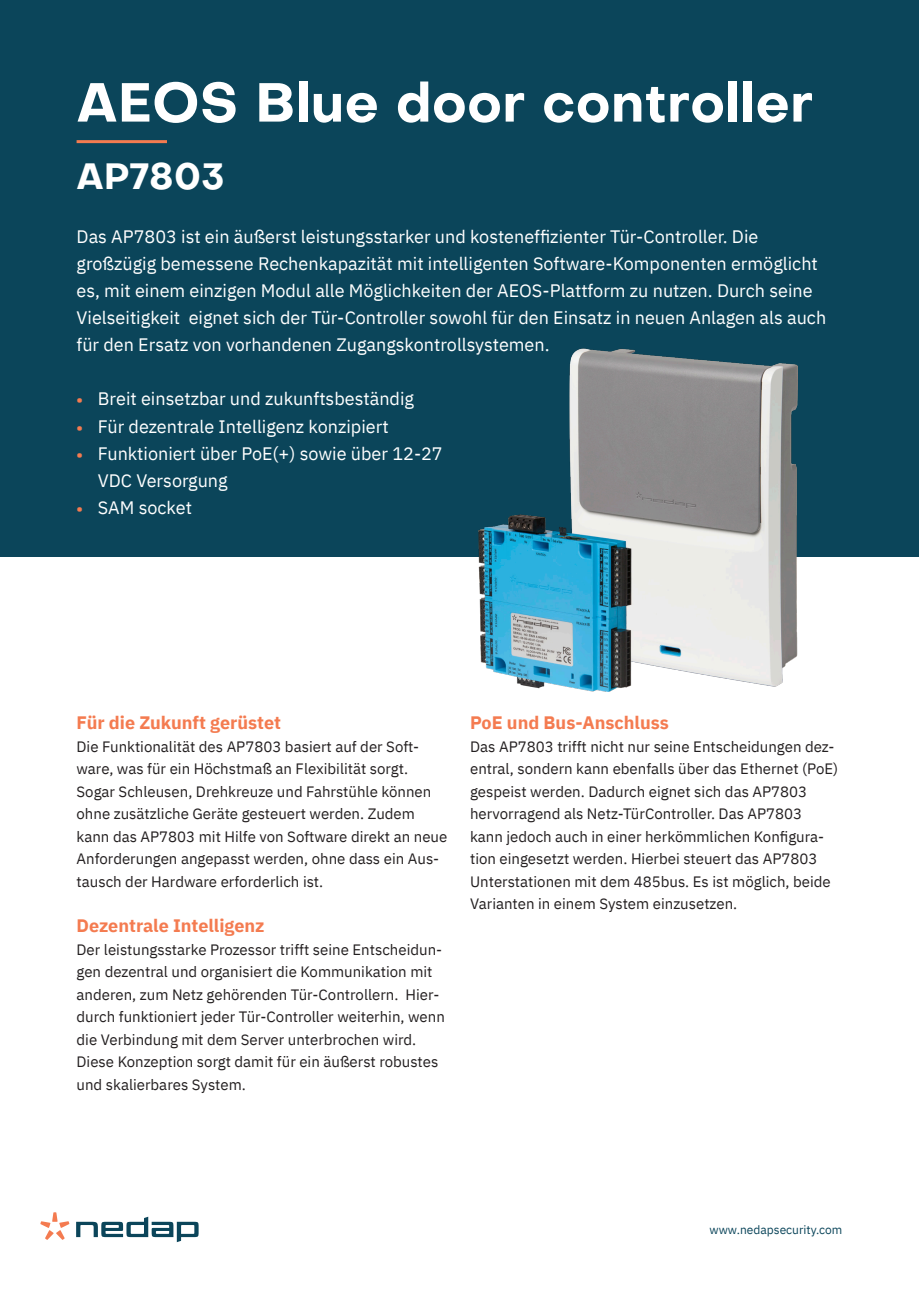
<style>
.page{position:relative;width:919px;height:1289px;background:#fff}
.page>*{position:absolute;margin:0;border:0;box-sizing:border-box;transform-origin:0 0}
.Title_Large{font:700 54px "Objectivity";color:#fff}
.Subtitle_Large{font:700 36px "Objectivity";color:#fff}
.Intro{font:18px/27px "IBM Plex Sans";color:#fff}
.Subheader{font:700 18px "IBM Plex Sans";color:#f47b50}
.Body{font:15px/22.5px "IBM Plex Sans";color:#231f20}
.Body-white{font:15px/22.5px "IBM Plex Sans";color:#231f20}
.t1{font:12px "IBM Plex Sans";color:#0b455a}
.s1{font-weight:700;font-size:15px;color:#f47b50}
</style>
<div class="page">
<div style="left:0;top:0;width:918px;height:557px;background:#0b455a"></div>
<img style="left:478px;top:349px;width:319px;height:342px">
<hr style="left:77px;top:140px;width:90px;height:3px;background:#f47b50">
<svg style="left:76px;top:1216px;width:122px;height:26px"></svg>
<svg style="left:40px;top:1212px;width:29px;height:27px"></svg>
<p class="Title_Large" style="left:77px;top:64px;width:738px">AEOS Blue door controller</p>
<p class="Subtitle_Large" style="left:77px;top:150px;width:150px">AP7803</p>
<p class="Intro" style="left:77px;top:222px;width:751px">Das AP7803 ist ein äußerst leistungsstarker und kosteneffizienter Tür-Controller. Die großzügig bemessene Rechenkapazität mit intelligenten Software-Komponenten ermöglicht es, mit einem einzigen Modul alle Möglichkeiten der AEOS-Plattform zu nutzen. Durch seine Vielseitigkeit eignet sich der Tür-Controller sowohl für den Einsatz in neuen Anlagen als auch für den Ersatz von vorhandenen Zugangskontrollsystemen.</p>
<p class="Intro" style="left:77px;top:384px;width:339px"><span class="s1">•</span> Breit einsetzbar und zukunftsbeständig</p>
<p class="Intro" style="left:77px;top:411px;width:313px"><span class="s1">•</span> Für dezentrale Intelligenz konzipiert</p>
<p class="Intro" style="left:98px;top:438px;width:346px;text-indent:-21px"><span class="s1">•</span> Funktioniert über PoE(+) sowie über 12-27<br>VDC Versorgung</p>
<p class="Intro" style="left:77px;top:492px;width:117px"><span class="s1">•</span> SAM socket</p>
<p class="Subheader" style="left:77px;top:708px;width:206px">Für die Zukunft gerüstet</p>
<p class="Body-white" style="left:77px;top:734px;width:372px">Die Funktionalität des AP7803 basiert auf der Soft&shy;ware, was für ein Höchstmaß an Flexibilität sorgt.<br>Sogar Schleusen, Drehkreuze und Fahrstühle können ohne zusätzliche Geräte gesteuert werden. Zudem kann das AP7803 mit Hilfe von Software direkt an neue Anforderungen angepasst werden, ohne dass ein Aus&shy;tausch der Hardware erforderlich ist.</p>
<p class="Subheader" style="left:77px;top:911px;width:189px">Dezentrale Intelligenz</p>
<p class="Body" style="left:77px;top:936px;width:370px">Der leistungsstarke Prozessor trifft seine Entscheidun&shy;gen dezentral und organisiert die Kommunikation mit anderen, zum Netz gehörenden Tür-Controllern. Hier&shy;durch funktioniert jeder Tür-Controller weiterhin, wenn die Verbindung mit dem Server unterbrochen wird.<br>Diese Konzeption sorgt damit für ein äußerst robustes und skalierbares System.</p>
<p class="Subheader" style="left:470px;top:708px;width:200px">PoE und Bus-Anschluss</p>
<p class="Body" style="left:470px;top:734px;width:369px">Das AP7803 trifft nicht nur seine Entscheidungen dez&shy;entral, sondern kann ebenfalls über das Ethernet (PoE) gespeist werden. Dadurch eignet sich das AP7803 hervorragend als Netz-TürController. Das AP7803 kann jedoch auch in einer herkömmlichen Konfigura&shy;tion eingesetzt werden. Hierbei steuert das AP7803<br>Unterstationen mit dem 485bus. Es ist möglich, beide Varianten in einem System einzusetzen.</p>
<p class="t1" style="left:709px;top:1220px;width:134px">www.nedapsecurity.com</p>
</div>
